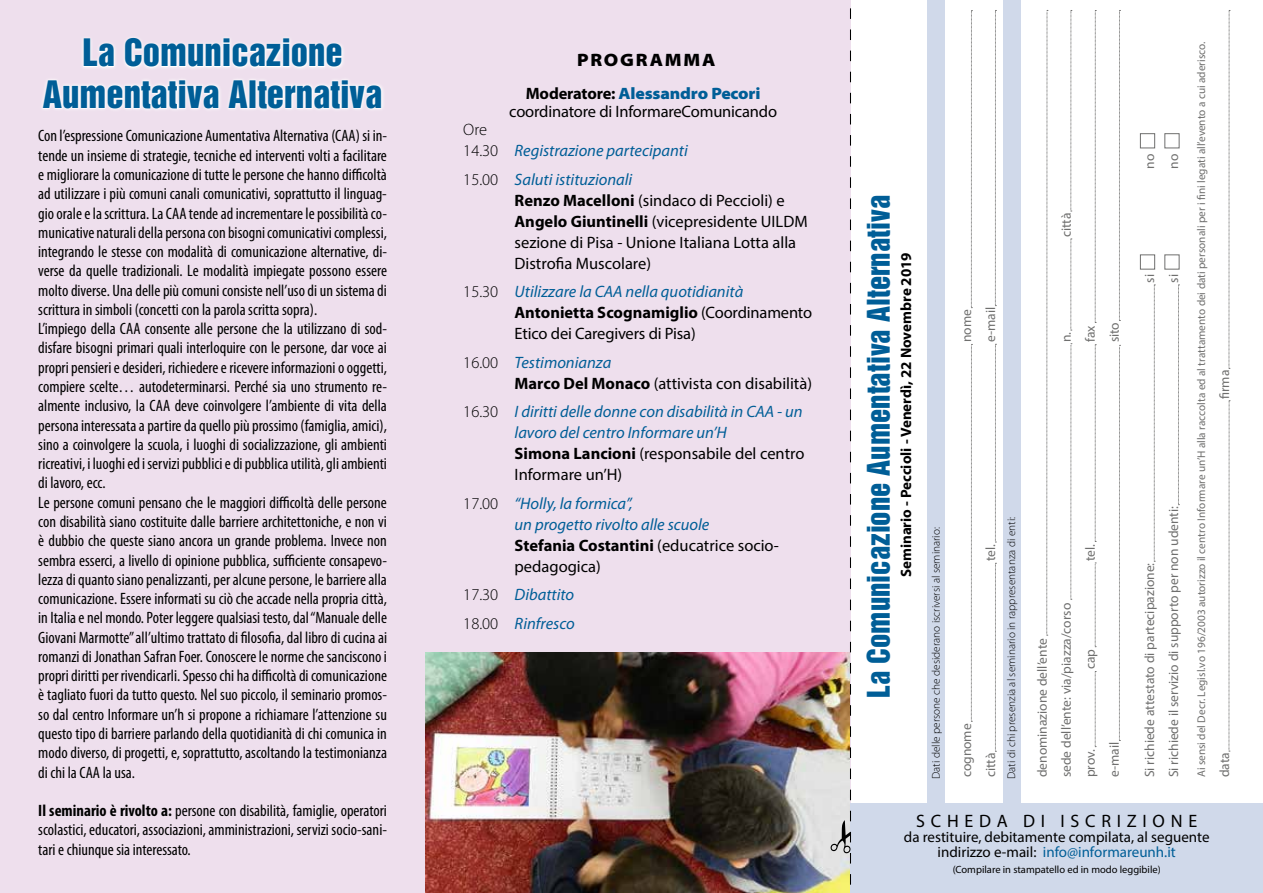
<style>
.page{position:relative;width:1263px;height:893px;background:#fff}
.page>*{position:absolute;margin:0;border:0;box-sizing:border-box;transform-origin:0 0}
.t1{font:34.65px/41.5px "Helvetica Inserat";color:#005e97;text-align:center}
.t2{font:28.65px "Helvetica Inserat";color:#005e97}
.t3{font:18px "Myriad Pro";letter-spacing:.32em;color:#000}
.t4{font:900 semi-expanded 18px "Myriad Pro";letter-spacing:.1em;color:#000}
.t5{font:condensed 16.5px/19.2px "Myriad Pro";color:#000}
.t6{font:16.5px/21px "Myriad Pro";color:#000}
.t7{font:italic 16.5px/21px "Myriad Pro";color:#005e97}
.t8{font:300 16.5px/21px "Myriad Pro";color:#000}
.t9{font:15px/15px "Myriad Pro";color:#000;text-align:center}
.t10{font:700 15px "Myriad Pro";color:#000}
.t11{font:13.5px/24px "Myriad Pro";color:#6f6f6e}
.t12{font:11.25px "Myriad Pro";color:#6f6f6e}
.t13{font:300 11.25px "Myriad Pro";color:#000}
.t14{font:10.5px "Myriad Pro";color:#000}
.s1{font-weight:700}
.s2{font-weight:900;font-stretch:semi-expanded;color:#005e97}
.s3{font-style:italic;color:#005e97}
.s4{font-weight:700;font-style:normal;color:#000}
.s5{font-style:normal;color:#000}
.s6{color:#005e97}
</style>
<div class="page">
<div style="left:0;top:0;width:850px;height:893px;background:#eedfed"></div>
<img style="left:425px;top:653px;width:405px;height:240px">
<div style="left:850px;top:804px;width:413px;height:89px;background:#d0d9ea"></div>
<svg style="left:830px;top:0;width:21px;height:893px"></svg>
<div style="left:927px;top:0;width:17px;height:811px;background:#d0d9ea"></div>
<div style="left:1003px;top:0;width:17px;height:811px;background:#d0d9ea"></div>
<svg style="left:971px;top:344px;width:1px;height:378px"></svg>
<svg style="left:1154px;top:285px;width:1px;height:277px"></svg>
<svg style="left:1178px;top:285px;width:1px;height:220px"></svg>
<svg style="left:1229px;top:400px;width:1px;height:352px"></svg>
<svg style="left:1229px;top:10px;width:1px;height:359px"></svg>
<svg style="left:1046px;top:10px;width:2px;height:626px"></svg>
<svg style="left:971px;top:10px;width:1px;height:298px"></svg>
<svg style="left:995px;top:10px;width:1px;height:296px"></svg>
<svg style="left:1070px;top:10px;width:2px;height:202px"></svg>
<svg style="left:1070px;top:239px;width:2px;height:92px"></svg>
<svg style="left:1095px;top:671px;width:1px;height:76px"></svg>
<svg style="left:1095px;top:563px;width:1px;height:84px"></svg>
<svg style="left:1095px;top:344px;width:1px;height:198px"></svg>
<svg style="left:1095px;top:10px;width:1px;height:313px"></svg>
<svg style="left:1119px;top:10px;width:1px;height:311px"></svg>
<svg style="left:1119px;top:345px;width:1px;height:396px"></svg>
<svg style="left:995px;top:344px;width:1px;height:199px"></svg>
<svg style="left:995px;top:563px;width:1px;height:189px"></svg>
<svg style="left:1070px;top:343px;width:2px;height:257px"></svg>
<div style="left:1164px;top:254px;width:15px;height:15px;border:1px solid #6f6f6e"></div>
<div style="left:1164px;top:133px;width:15px;height:15px;border:1px solid #6f6f6e"></div>
<div style="left:1140px;top:254px;width:15px;height:15px;border:1px solid #6f6f6e"></div>
<div style="left:1140px;top:133px;width:15px;height:15px;border:1px solid #6f6f6e"></div>
<svg style="left:42px;top:37px;width:340px;height:73px"></svg>
<h1 class="t1" style="left:43px;top:32px;width:341px">La Comunicazione<br>Aumentativa Alternativa</h1>
<p class="t5" style="left:38px;top:126px;width:350px">Con l’espressione Comunicazione Aumentativa Alternativa (CAA) si in&shy;tende un insieme di strategie, tecniche ed interventi volti a facilitare e migliorare la comunicazione di tutte le persone che hanno difficoltà ad utilizzare i più comuni canali comunicativi, soprattutto il linguag&shy;gio orale e la scrittura. La CAA tende ad incrementare le possibilità co&shy;municative naturali della persona con bisogni comunicativi complessi, integrando le stesse con modalità di comunicazione alternative, di&shy;verse da quelle tradizionali. Le modalità impiegate possono essere molto diverse. Una delle più comuni consiste nell’uso di un sistema di scrittura in simboli (concetti con la parola scritta sopra).<br>L’impiego della CAA consente alle persone che la utilizzano di sod&shy;disfare bisogni primari quali interloquire con le persone, dar voce ai propri pensieri e desideri, richiedere e ricevere informazioni o oggetti, compiere scelte… autodeterminarsi. Perché sia uno strumento re&shy;almente inclusivo, la CAA deve coinvolgere l’ambiente di vita della persona interessata a partire da quello più prossimo (famiglia, amici), sino a coinvolgere la scuola, i luoghi di socializzazione, gli ambienti ricreativi, i luoghi ed i servizi pubblici e di pubblica utilità, gli ambienti di lavoro, ecc.<br>Le persone comuni pensano che le maggiori difficoltà delle persone con disabilità siano costituite dalle barriere architettoniche, e non vi è dubbio che queste siano ancora un grande problema. Invece non sembra esserci, a livello di opinione pubblica, sufficiente consapevo&shy;lezza di quanto siano penalizzanti, per alcune persone, le barriere alla comunicazione. Essere informati su ciò che accade nella propria città, in Italia e nel mondo. Poter leggere qualsiasi testo, dal “Manuale delle Giovani Marmotte” all’ultimo trattato di filosofia, dal libro di cucina ai romanzi di Jonathan Safran Foer. Conoscere le norme che sanciscono i propri diritti per rivendicarli. Spesso chi ha difficoltà di comunicazione è tagliato fuori da tutto questo. Nel suo piccolo, il seminario promos&shy;so dal centro Informare un’h si propone a richiamare l’attenzione su questo tipo di barriere parlando della quotidianità di chi comunica in modo diverso, di progetti, e, soprattutto, ascoltando la testimonianza di chi la CAA la usa.</p>
<p class="t5" style="left:38px;top:801px;width:350px;text-align:justify"><span class="s1">Il seminario è rivolto a:</span> persone con disabilità, famiglie, operatori scolastici, educatori, associazioni, amministrazioni, servizi socio-sani&shy;tari e chiunque sia interessato.</p>
<p class="t8" style="left:463px;top:119px;width:37px">Ore<br>14.30</p>
<p class="t8" style="left:463px;top:169px;width:37px">15.00</p>
<p class="t8" style="left:463px;top:281px;width:37px">15.30</p>
<p class="t8" style="left:463px;top:352px;width:37px">16.00</p>
<p class="t8" style="left:463px;top:401px;width:37px">16.30</p>
<p class="t8" style="left:463px;top:493px;width:37px">17.00</p>
<p class="t8" style="left:463px;top:580px;width:37px;line-height:28.5px">17.30<br>18.00</p>
<p class="t4" style="left:577px;top:49px;width:140px">programma</p>
<p class="t6" style="left:509px;top:84px;width:269px;line-height:18px;text-align:center"><span class="s1">Moderatore:</span> <span class="s2">Alessandro Pecori </span>coordinatore di InformareComunicando</p>
<p class="t7" style="left:515px;top:136px;width:175px;line-height:28.5px">Registrazione partecipanti<br>Saluti istituzionali</p>
<p class="t6" style="left:515px;top:189px;width:294px"><span class="s1">Renzo Macelloni</span> (sindaco di Peccioli) e <span class="s1">Angelo Giuntinelli</span> (vicepresidente UILDM sezione di Pisa - Unione Italiana Lotta alla Distrofia Muscolare)</p>
<p class="t6" style="left:515px;top:281px;width:299px"><span class="s3">Utilizzare la CAA nella quotidianità<br></span><span class="s1">Antonietta Scognamiglio</span> (Coordinamento<br>Etico dei Caregivers di Pisa)</p>
<p class="t6" style="left:515px;top:352px;width:299px"><span class="s3">Testimonianza<br></span><span class="s1">Marco Del Monaco</span> (attivista con disabilità)</p>
<p class="t7" style="left:515px;top:401px;width:291px">I diritti delle donne con disabilità in CAA - un lavoro del centro Informare un’H<br><span class="s4">Simona Lancioni</span> <span class="s5">(responsabile del centro Informare un’H)</span></p>
<p class="t7" style="left:515px;top:493px;width:266px">“Holly, la formica”,<br>un progetto rivolto alle scuole<br><span class="s4">Stefania Costantini</span> <span class="s5">(educatrice socio&shy;pedagogica)</span></p>
<p class="t7" style="left:515px;top:580px;width:62px;line-height:28.5px">Dibattito<br>Rinfresco</p>
<h2 class="t2" style="left:861px;top:698px;width:504px;rotate:-90deg">La Comunicazione Aumentativa Alternativa</h2>
<p class="t10" style="left:896px;top:577px;width:327px;rotate:-90deg">Seminario - Peccioli - Venerdì, 22 Novembre 2019</p>
<p class="t13" style="left:929px;top:779px;width:253px;rotate:-90deg">Dati delle persone che desiderano iscriversi al seminario:</p>
<p class="t11" style="left:954px;top:342px;width:34px;rotate:-90deg">nome</p>
<p class="t11" style="left:978px;top:342px;width:37px;rotate:-90deg">e-mail</p>
<p class="t11" style="left:1054px;top:237px;width:26px;rotate:-90deg">città</p>
<p class="t11" style="left:1054px;top:342px;width:12px;rotate:-90deg">n.</p>
<p class="t11" style="left:1078px;top:342px;width:18px;rotate:-90deg">fax</p>
<p class="t11" style="left:1102px;top:342px;width:22px;rotate:-90deg">sito</p>
<p class="t11" style="left:978px;top:561px;width:18px;rotate:-90deg">tel.</p>
<p class="t11" style="left:954px;top:777px;width:55px;rotate:-90deg">cognome</p>
<p class="t11" style="left:978px;top:777px;width:26px;rotate:-90deg">città</p>
<p class="t13" style="left:1005px;top:779px;width:263px;rotate:-90deg">Dati di chi presenzia al seminario in rappresentanza di enti:</p>
<p class="t11" style="left:1078px;top:561px;width:18px;rotate:-90deg">tel.</p>
<p class="t11" style="left:1030px;top:777px;width:176px;rotate:-90deg">denominazione dell’ente<br>sede dell’ente: via/piazza/corso</p>
<p class="t11" style="left:1078px;top:669px;width:22px;rotate:-90deg">cap</p>
<p class="t11" style="left:1078px;top:777px;width:30px;rotate:-90deg">prov.</p>
<p class="t11" style="left:1102px;top:777px;width:37px;rotate:-90deg">e-mail</p>
<p class="t11" style="left:1137px;top:169px;width:16px;rotate:-90deg">no</p>
<p class="t11" style="left:1161px;top:169px;width:16px;rotate:-90deg">no</p>
<p class="t11" style="left:1137px;top:283px;width:10px;rotate:-90deg">si</p>
<p class="t11" style="left:1161px;top:283px;width:10px;rotate:-90deg">si</p>
<p class="t11" style="left:1137px;top:777px;width:216px;rotate:-90deg">Si richiede attestato di partecipazione:</p>
<p class="t11" style="left:1161px;top:777px;width:273px;rotate:-90deg">Si richiede il servizio di supporto per non udenti:</p>
<p class="t12" style="left:1194px;top:777px;width:737px;rotate:-90deg">Ai sensi del Decr. Legisl.vo 196/2003 autorizzo il centro Informare un’H alla raccolta ed al trattamento dei dati personali per i fini legati all’evento a cui aderisco.</p>
<p class="t11" style="left:1212px;top:399px;width:31px;rotate:-90deg">firma</p>
<p class="t11" style="left:1212px;top:777px;width:27px;rotate:-90deg">data</p>
<p class="t3" style="left:916px;top:809px;width:282px">SCHEDA DI ISCRIZIONE</p>
<p class="t9" style="left:904px;top:829px;width:307px">da restituire, debitamente compilata, al seguente indirizzo e-mail: <span class="s6">info@informareunh.it</span></p>
<p class="t14" style="left:953px;top:863px;width:210px">(Compilare in stampatello ed in modo leggibile)</p>
</div>
